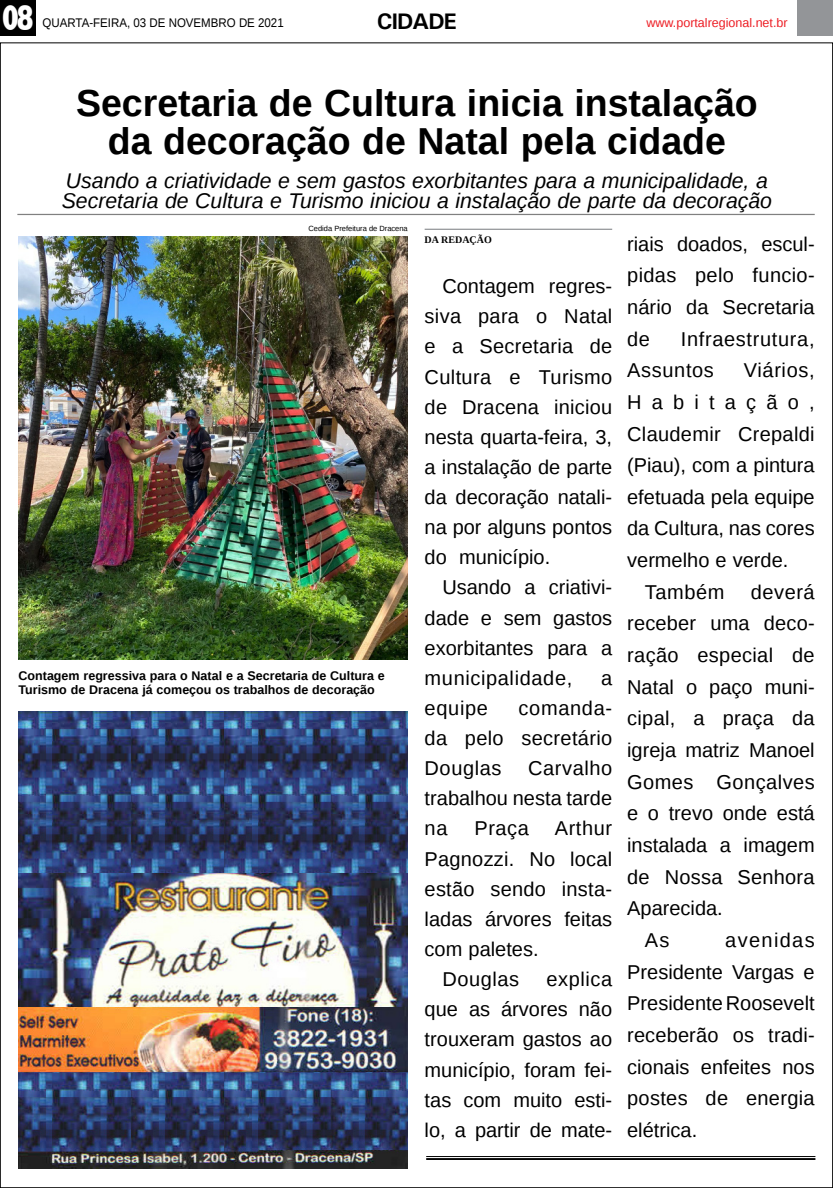
<style>
.page{position:relative;width:833px;height:1188px;background:#fff}
.page>*{position:absolute;margin:0;border:0;box-sizing:border-box;transform-origin:0 0}
.TÍTULO{font:700 37.5px/37.5px "Liberation Sans";color:#000;text-align:center}
.t1{font:800 36.12px "Rockwell";color:#fff;scale:.7 1}
.TITULO_PG{font:700 22.5px "Univers";letter-spacing:-.04em;color:#000}
.LINHA_FINA{font:italic 21.25px/20px "Liberation Sans";color:#000}
.MATÉRIA{font:20px/30.1px "Liberation Sans";color:#000;text-align:justify}
.MATÉRIA-2{font:20px/31.6px "Liberation Sans";letter-spacing:.035em;color:#000}
.MATÉRIA-3{font:20px "Liberation Sans";letter-spacing:.03em;color:#000}
.LEGENDA{font:700 12.5px/13.8px "Liberation Sans";color:#000}
.DATA_PG{font:12.5px "Liberation Sans";color:#000;scale:.92 1}
.DATA_PG-2{font:12.5px "Liberation Sans";color:#ed1d24}
.CRÉDITO_NOME{font:700 10px "Liberation Serif";color:#000}
.CRÉDITO_FOTO{font:7.5px "Liberation Sans";color:#000}
</style>
<div class="page">
<div style="left:0;top:0;width:36px;height:35px;background:#000"></div>
<div style="left:797px;top:0;width:36px;height:35px;background:#939598"></div>
<hr style="left:426px;top:1155px;width:389px;height:1px;background:#000">
<hr style="left:426px;top:1157px;width:389px;height:2px;background:#000">
<img style="left:19px;top:711px;width:389px;height:457px">
<hr style="left:17px;top:214px;width:797px;height:1px;background:#000">
<hr style="left:424px;top:228px;width:188px;height:2px;background:#939598">
<img style="left:19px;top:236px;width:389px;height:423px">
<p class="t1" style="left:2px;top:-3px;width:48px">08</p>
<p class="DATA_PG" style="left:43px;top:15px;width:264px">QUARTA-FEIRA, 03 DE NOVEMBRO DE 2021</p>
<p class="TITULO_PG" style="left:377px;top:8px;width:81px">CIDADE</p>
<p class="DATA_PG-2" style="left:646px;top:15px;width:143px">www.portalregional.net.br</p>
<p class="TÍTULO" style="left:76px;top:84px;width:683px">Secretaria de Cultura inicia instalação da decoração de Natal pela cidade</p>
<p class="LINHA_FINA" style="left:62px;top:170px;width:712px">Usando a criatividade e sem gastos exorbitantes para a municipalidade, a<br>Secretaria de Cultura e Turismo iniciou a instalação de parte da decoração</p>
<p class="CRÉDITO_NOME" style="left:424px;top:233px;width:69px">DA REDAÇÃO</p>
<p class="MATÉRIA" style="left:424px;top:272px;width:189px;text-indent:18px">Contagem regres&shy;siva para o Natal e a Secretaria de Cultura e Turismo de Dracena iniciou nesta quarta-feira, 3, a instalação de parte da decoração natali&shy;na por alguns pontos do município.</p>
<p class="MATÉRIA" style="left:424px;top:573px;width:189px;text-indent:18px">Usando a criativi&shy;dade e sem gastos exorbitantes para a municipalidade,</p>
<p class="CRÉDITO_FOTO" style="left:308px;top:224px;width:101px">Cedida Prefeitura de Dracena</p>
<p class="MATÉRIA" style="left:627px;top:229px;width:189px;line-height:31.6px">riais doados, escul&shy;pidas pelo funcio&shy;nário da Secretaria de</p>
<p class="MATÉRIA-2" style="left:627px;top:323px;width:189px;text-indent:54px">Infraestrutura,<br>Assuntos</p>
<p class="MATÉRIA" style="left:627px;top:355px;width:189px;line-height:31.6px;text-indent:117px">Viários, Habitação, Claudemir Crepaldi (Piau), com a pintura efetuada pela equipe da Cultura, nas cores vermelho e verde.</p>
<p class="MATÉRIA" style="left:645px;top:577px;width:81px">Também</p>
<p class="MATÉRIA" style="left:627px;top:576px;width:189px;line-height:31.6px;text-indent:124px">deverá receber uma deco&shy;ração especial de Natal o paço muni&shy;cipal, a praça da igreja matriz Manoel Gomes Gonçalves e o trevo onde está instalada a imagem de Nossa Senhora Aparecida.</p>
<p class="MATÉRIA" style="left:645px;top:925px;width:26px">As</p>
<p class="LEGENDA" style="left:19px;top:668px;width:368px">Contagem regressiva para o Natal e a Secretaria de Cultura e<br>Turismo de Dracena já começou os trabalhos de decoração</p>
<p class="MATÉRIA" style="left:601px;top:663px;width:13px">a</p>
<p class="MATÉRIA" style="left:424px;top:693px;width:65px">equipe</p>
<p class="MATÉRIA" style="left:424px;top:693px;width:189px;text-indent:94px">comanda&shy;da pelo secretário Douglas</p>
<p class="MATÉRIA" style="left:424px;top:753px;width:189px;text-indent:104px">Carvalho trabalhou nesta tarde na</p>
<p class="MATÉRIA" style="left:424px;top:814px;width:189px;text-indent:130px">Arthur Pagnozzi. No local estão sendo insta&shy;ladas árvores feitas com paletes.</p>
<p class="MATÉRIA-3" style="left:442px;top:967px;width:78px">Douglas</p>
<p class="MATÉRIA" style="left:474px;top:814px;width:56px">Praça</p>
<p class="MATÉRIA" style="left:627px;top:924px;width:189px;line-height:31.6px;text-indent:98px">avenidas Presidente Vargas e Presidente Roosevelt receberão os tradi&shy;cionais enfeites nos postes de energia elétrica.</p>
<p class="MATÉRIA" style="left:424px;top:964px;width:189px;text-indent:122px">explica que as árvores não trouxeram gastos ao município, foram fei&shy;tas com muito esti&shy;lo, a partir de mate-</p>
</div>
